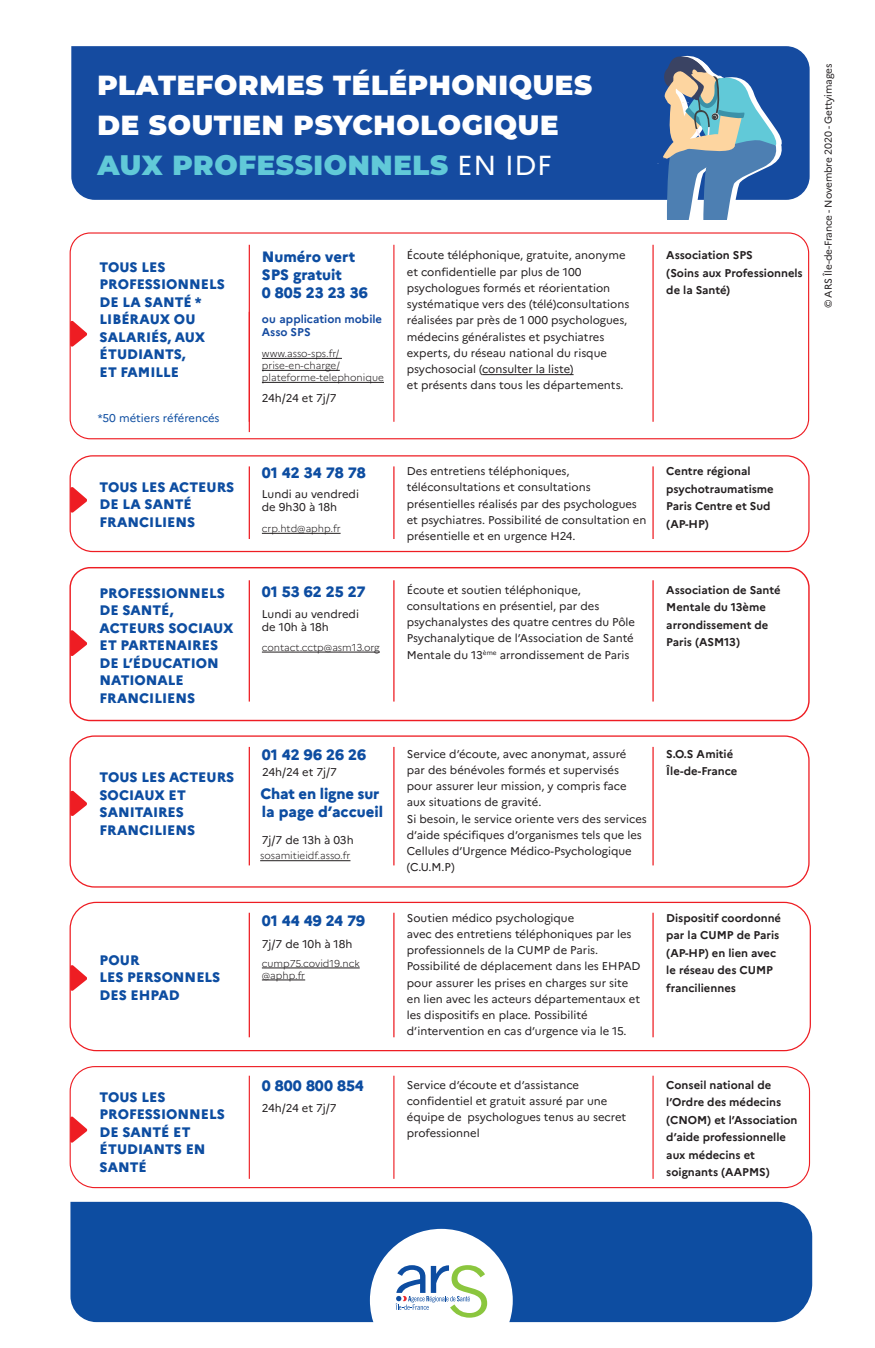
<style>
.page{position:relative;width:875px;height:1348px;background:#fff}
.page>*{position:absolute;margin:0;border:0;box-sizing:border-box;transform-origin:0 0}
.t1{font:900 27.5px/40px "Montserrat";letter-spacing:.025em;color:#fff}
.t2{font:800 15px/18px "Marianne";color:#0d4da1}
.t3{font:800 13.75px/17.5px "Marianne";color:#0d4da1}
.t4{font:11.25px/16.2px "Marianne";color:#231f20}
.t5{font:700 11.25px/17.5px "Marianne";color:#231f20}
.t6{font:700 11.25px/13.5px "Marianne";color:#154ba0}
.t7{font:11.25px "Marianne";color:#0d4da1}
.t8{font:300 10px/12px "Marianne";color:#231f20}
.t9{font:10px "Marianne";letter-spacing:-.015em;color:#231f20}
.s1{color:#61c9d8}
.s2{font-family:"Marianne";font-weight:400}
</style>
<div class="page">
<div style="left:71px;top:46px;width:739px;height:154px;background:#154ba0"></div>
<div style="left:70px;top:455px;width:740px;height:97px;border:1px solid #ee1d23;border-radius:22px"></div>
<div style="left:70px;top:735px;width:740px;height:152px;border:1px solid #ee1d23;border-radius:24px"></div>
<hr style="left:260px;top:860px;width:90px;height:1px;background:#231f20">
<hr style="left:262px;top:533px;width:79px;height:1px;background:#231f20">
<div style="left:70px;top:901px;width:741px;height:150px;border:1px solid #ee1d23;border-radius:26px"></div>
<hr style="left:262px;top:967px;width:98px;height:1px;background:#231f20">
<hr style="left:262px;top:979px;width:43px;height:1px;background:#231f20">
<div style="left:70px;top:1066px;width:740px;height:122px;border:1px solid #ee1d23;border-radius:25px"></div>
<hr style="left:249px;top:1075px;width:1px;height:103px;background:#ee1d23">
<svg style="left:70px;top:486px;width:17px;height:27px"></svg>
<svg style="left:70px;top:790px;width:17px;height:26px"></svg>
<svg style="left:70px;top:964px;width:17px;height:27px"></svg>
<svg style="left:70px;top:1116px;width:17px;height:27px"></svg>
<div style="left:70px;top:1201px;width:742px;height:121px;background:#0d4da1"></div>
<svg style="left:370px;top:1228px;width:143px;height:95px"></svg>
<hr style="left:249px;top:466px;width:1px;height:73px;background:#ee1d23">
<hr style="left:249px;top:747px;width:1px;height:118px;background:#ee1d23">
<hr style="left:249px;top:912px;width:1px;height:125px;background:#ee1d23">
<hr style="left:393px;top:1075px;width:1px;height:103px;background:#ee1d23">
<hr style="left:393px;top:466px;width:2px;height:73px;background:#ee1d23">
<hr style="left:393px;top:747px;width:2px;height:118px;background:#ee1d23">
<hr style="left:393px;top:912px;width:2px;height:125px;background:#ee1d23">
<hr style="left:653px;top:1075px;width:1px;height:103px;background:#ee1d23">
<hr style="left:652px;top:466px;width:2px;height:73px;background:#ee1d23">
<hr style="left:249px;top:312px;width:1px;height:120px;background:#ee1d23">
<hr style="left:652px;top:747px;width:2px;height:118px;background:#ee1d23">
<hr style="left:652px;top:912px;width:2px;height:125px;background:#ee1d23">
<div style="left:69px;top:567px;width:741px;height:154px;border:1px solid #ee1d23;border-radius:20px"></div>
<hr style="left:262px;top:652px;width:118px;height:1px;background:#231f20">
<svg style="left:70px;top:629px;width:17px;height:27px"></svg>
<hr style="left:249px;top:580px;width:1px;height:121px;background:#ee1d23">
<hr style="left:393px;top:580px;width:2px;height:121px;background:#ee1d23">
<hr style="left:652px;top:580px;width:2px;height:121px;background:#ee1d23">
<hr style="left:262px;top:358px;width:80px;height:1px;background:#231f20">
<hr style="left:262px;top:370px;width:78px;height:1px;background:#231f20">
<hr style="left:262px;top:382px;width:122px;height:1px;background:#231f20">
<hr style="left:393px;top:245px;width:1px;height:177px;background:#ee1d23">
<svg style="left:72px;top:320px;width:15px;height:27px"></svg>
<hr style="left:249px;top:245px;width:1px;height:177px;background:#ee1d23">
<svg style="left:651px;top:55px;width:134px;height:165px;background:#6b90b4"></svg>
<hr style="left:482px;top:374px;width:92px;height:1px;background:#231f20">
<hr style="left:652px;top:245px;width:2px;height:177px;background:#ee1d23">
<div style="left:70px;top:232px;width:739px;height:207px;border:1px solid #ee1d23;border-radius:20px"></div>
<h1 class="t1" style="left:97px;top:63px;width:496px">PLATEFORMES TÉLÉPHONIQUES<br>DE SOUTIEN PSYCHOLOGIQUE<br><span class="s1">AUX PROFESSIONNELS</span> <span class="s2">EN IDF</span></h1>
<p class="t3" style="left:100px;top:258px;width:127px">TOUS LES<br>PROFESSIONNELS<br>DE LA SANTÉ *<br>LIBÉRAUX OU<br>SALARIÉS, AUX<br>ÉTUDIANTS,<br>ET FAMILLE</p>
<p class="t7" style="left:98px;top:411px;width:123px">*50 métiers référencés</p>
<p class="t3" style="left:100px;top:478px;width:136px">TOUS LES ACTEURS<br>DE LA SANTÉ<br>FRANCILIENS</p>
<h2 class="t2" style="left:262px;top:248px;width:107px">Numéro vert<br>SPS gratuit<br>0 805 23 23 36</h2>
<p class="t6" style="left:262px;top:312px;width:122px">ou application mobile<br>Asso SPS</p>
<p class="t8" style="left:262px;top:347px;width:124px">www.asso-sps.fr/ prise-en-charge/ plateforme-telephonique</p>
<p class="t4" style="left:262px;top:389px;width:76px">24h/24 et 7j/7</p>
<p class="t4" style="left:407px;top:247px;width:224px">Écoute téléphonique, gratuite, anonyme et confidentielle par plus de 100 psychologues formés et réorientation systématique vers des (télé)consultations réalisées par près de 1 000 psychologues, médecins généralistes et psychiatres experts, du réseau national du risque psychosocial (consulter la liste)<br>et présents dans tous les départements.</p>
<p class="t5" style="left:666px;top:247px;width:138px">Association SPS<br>(Soins aux Professionnels de la Santé)</p>
<h2 class="t2" style="left:262px;top:463px;width:106px">01 42 34 78 78</h2>
<p class="t4" style="left:262px;top:487px;width:99px;line-height:13.5px">Lundi au vendredi de 9h30 à 18h</p>
<p class="t8" style="left:262px;top:522px;width:80px">crp.htd@aphp.fr</p>
<p class="t4" style="left:407px;top:463px;width:241px">Des entretiens téléphoniques, téléconsultations et consultations présentielles réalisés par des psychologues et psychiatres. Possibilité de consultation en présentielle et en urgence H24.</p>
<p class="t5" style="left:666px;top:462px;width:109px">Centre régional psychotraumatisme<br>Paris Centre et Sud (AP-HP)</p>
<p class="t4" style="left:407px;top:581px;width:230px">Écoute et soutien téléphonique, consultations en présentiel, par des psychanalystes des quatre centres du Pôle Psychanalytique de l’Association de Santé Mentale du 13<sup>ème</sup> arrondissement de Paris</p>
<p class="t3" style="left:100px;top:584px;width:136px">PROFESSIONNELS<br>DE SANTÉ,<br>ACTEURS SOCIAUX<br>ET PARTENAIRES<br>DE L’ÉDUCATION<br>NATIONALE<br>FRANCILIENS</p>
<p class="t5" style="left:666px;top:581px;width:116px">Association de Santé<br>Mentale du 13ème arrondissement de<br>Paris (ASM13)</p>
<h2 class="t2" style="left:262px;top:582px;width:105px">01 53 62 25 27</h2>
<p class="t4" style="left:262px;top:607px;width:99px;line-height:13.5px">Lundi au vendredi de 10h à 18h</p>
<p class="t8" style="left:262px;top:641px;width:119px">contact.cctp@asm13.org</p>
<p class="t3" style="left:100px;top:768px;width:136px">TOUS LES ACTEURS<br>SOCIAUX ET<br>SANITAIRES<br>FRANCILIENS</p>
<p class="t3" style="left:100px;top:951px;width:122px">POUR<br>LES PERSONNELS<br>DES EHPAD</p>
<h2 class="t2" style="left:262px;top:746px;width:106px">01 42 96 26 26</h2>
<h2 class="t2" style="left:260px;top:785px;width:124px;line-height:17.2px">Chat en ligne sur la page d’accueil</h2>
<p class="t8" style="left:260px;top:850px;width:92px">sosamitieidf.asso.fr</p>
<p class="t4" style="left:262px;top:763px;width:76px">24h/24 et 7j/7</p>
<p class="t4" style="left:262px;top:831px;width:93px">7j/7 de 13h à 03h</p>
<h2 class="t2" style="left:262px;top:911px;width:105px">01 44 49 24 79</h2>
<p class="t4" style="left:262px;top:936px;width:92px">7j/7 de 10h à 18h</p>
<p class="t8" style="left:262px;top:957px;width:99px">cump75.covid19.nck @aphp.fr</p>
<p class="t4" style="left:407px;top:745px;width:242px">Service d’écoute, avec anonymat, assuré par des bénévoles formés et supervisés pour assurer leur mission, y compris face aux situations de gravité.<br>Si besoin, le service oriente vers des services d’aide spécifiques d’organismes tels que les Cellules d’Urgence Médico-Psychologique (C.U.M.P)</p>
<p class="t4" style="left:407px;top:909px;width:235px">Soutien médico psychologique<br>avec des entretiens téléphoniques par les professionnels de la CUMP de Paris.<br>Possibilité de déplacement dans les EHPAD pour assurer les prises en charges sur site en lien avec les acteurs départementaux et les dispositifs en place. Possibilité d’intervention en cas d’urgence via le 15.</p>
<p class="t5" style="left:666px;top:745px;width:73px">S.O.S Amitié<br>Île-de-France</p>
<p class="t5" style="left:666px;top:909px;width:116px">Dispositif coordonné par la CUMP de Paris (AP-HP) en lien avec le réseau des CUMP franciliennes</p>
<p class="t3" style="left:100px;top:1088px;width:127px">TOUS LES<br>PROFESSIONNELS<br>DE SANTÉ ET<br>ÉTUDIANTS EN<br>SANTÉ</p>
<p class="t5" style="left:666px;top:1075px;width:133px">Conseil national de l’Ordre des médecins (CNOM) et l’Association d’aide professionnelle aux médecins et soignants (AAPMS)</p>
<p class="t4" style="left:407px;top:1076px;width:221px">Service d’écoute et d’assistance confidentiel et gratuit assuré par une équipe de psychologues tenus au secret professionnel</p>
<h2 class="t2" style="left:262px;top:1077px;width:104px">0 800 800 854</h2>
<p class="t4" style="left:262px;top:1100px;width:76px">24h/24 et 7j/7</p>
<p class="t9" style="left:822px;top:308px;width:246px;rotate:-90deg">© ARS Île-de-France - Novembre 2020 - Gettyimages</p>
</div>
